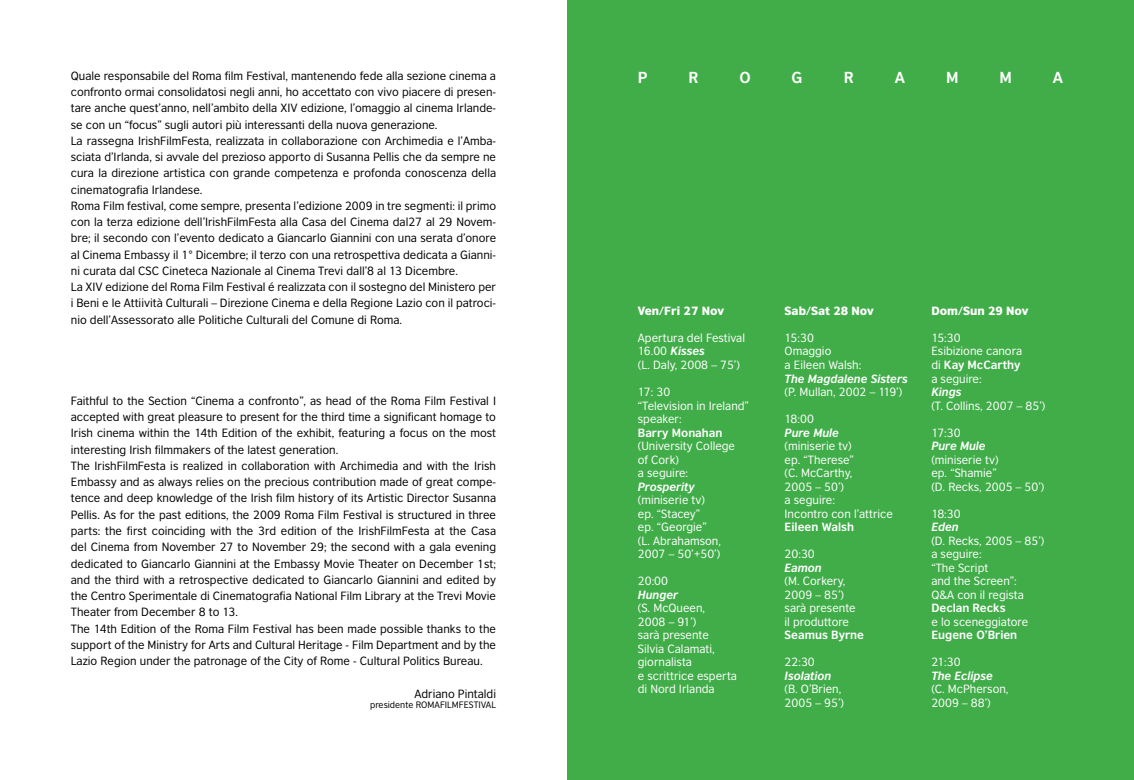
<style>
.page{position:relative;width:1134px;height:780px;background:#fff}
.page>*{position:absolute;margin:0;border:0;box-sizing:border-box;transform-origin:0 0}
.t1{font:700 15px "British Council Sans";color:#fff}
.t2{font:11.25px/16.2px "British Council Sans";color:#000}
.t3{font:11.25px/13.5px "British Council Sans";color:#fff}
.t4{font:italic 700 11.25px "British Council Sans";color:#fff}
.t5{font:700 11.25px "British Council Sans";color:#fff}
.t6{font:900 11.25px "British Council Sans";color:#fff}
.t7{font:8.75px "British Council Sans";color:#000}
.s1{font-weight:700;font-style:italic}
.s2{font-weight:700}
</style>
<div class="page">
<div style="left:567px;top:0;width:567px;height:780px;background:#41ad49"></div>
<p class="t2" style="left:71px;top:67px;width:427px">Quale responsabile del Roma film Festival, mantenendo fede alla sezione cinema a</p>
<h1 class="t1" style="left:638px;top:68px;width:11px">P</h1>
<h1 class="t1" style="left:689px;top:68px;width:32px">ro</h1>
<h1 class="t1" style="left:792px;top:68px;width:13px">g</h1>
<h1 class="t1" style="left:844px;top:68px;width:45px">ramma</h1>
<p class="t2" style="left:71px;top:84px;width:427px">confronto ormai consolidatosi negli anni, ho accettato con vivo piacere di presen&shy;tare anche quest’anno, nell’ambito della XIV edizione, l’omaggio al cinema Irlande&shy;se con un “focus” sugli autori più interessanti della nuova generazione.<br>La rassegna IrishFilmFesta, realizzata in collaborazione con Archimedia e l’Amba&shy;sciata d’Irlanda, si avvale del prezioso apporto di Susanna Pellis che da sempre ne cura la direzione artistica con grande competenza e profonda conoscenza della cinematografia Irlandese.<br>Roma Film festival, come sempre, presenta l’edizione 2009 in tre segmenti: il primo con la terza edizione dell’IrishFilmFesta alla Casa del Cinema dal27 al 29 Novem&shy;bre; il secondo con l’evento dedicato a Giancarlo Giannini con una serata d’onore al Cinema Embassy il 1° Dicembre; il terzo con una retrospettiva dedicata a Gianni&shy;ni curata dal CSC</p>
<p class="t2" style="left:71px;top:262px;width:427px;text-indent:91px">Cineteca Nazionale al Cinema Trevi dall’8 al 13 Dicembre.<br>La XIV edizione del Roma Film Festival é realizzata con il sostegno del M inistero per i Beni e le Attiività Culturali – Direzione Cinema e della Regione Lazio con il patroci&shy;nio dell’Assessorato alle Politiche Culturali del Comune di Roma.</p>
<p class="t6" style="left:638px;top:303px;width:88px">Ven/Fri 27 Nov</p>
<p class="t3" style="left:638px;top:331px;width:109px">Apertura del Festival<br>16.00 <span class="s1">Kisses<br></span>(L. Daly, 2008 – 75’)</p>
<p class="t3" style="left:638px;top:385px;width:113px">17: 30<br>“Television in Ireland” speaker:</p>
<p class="t5" style="left:638px;top:425px;width:86px">Barry Monahan</p>
<p class="t3" style="left:638px;top:439px;width:99px">(U niversity College of Cork)<br>a seguire:</p>
<p class="t4" style="left:638px;top:479px;width:58px">Prosperity</p>
<p class="t3" style="left:638px;top:493px;width:85px">(miniserie tv) ep. “Stacey”<br>ep. “Georgie” (L. Abrahamson,<br>2007 – 50’+50’)</p>
<p class="t3" style="left:638px;top:574px;width:32px">20:00</p>
<p class="t4" style="left:638px;top:587px;width:42px">Hunger</p>
<p class="t3" style="left:638px;top:601px;width:101px">(S. McQueen,<br>2008 – 91’)<br>sarà presente<br>Silvia Calamati, giornalista<br>e scrittrice esperta di Nord Irlanda</p>
<p class="t6" style="left:785px;top:303px;width:91px">Sab/Sat 28 Nov</p>
<p class="t3" style="left:785px;top:331px;width:78px">15:30<br>Omaggio<br>a Eileen Walsh:</p>
<p class="t4" style="left:785px;top:371px;width:125px">The Magdalene Sisters</p>
<p class="t3" style="left:785px;top:385px;width:119px">(P. M ullan, 2002 – 119’)</p>
<p class="t3" style="left:785px;top:412px;width:31px">18:00</p>
<p class="t4" style="left:785px;top:425px;width:56px">Pure Mule</p>
<p class="t3" style="left:785px;top:439px;width:110px">(miniserie tv)<br>ep. “Therese”<br>(C. M cCarthy,<br>2005 – 50’)<br>a seguire:<br>Incontro con l’attrice</p>
<p class="t5" style="left:785px;top:520px;width:71px">Eileen Walsh</p>
<p class="t3" style="left:785px;top:547px;width:32px">20:30</p>
<p class="t4" style="left:785px;top:560px;width:39px">Eamon</p>
<p class="t3" style="left:785px;top:574px;width:73px">(M . Corkery,<br>2009 – 85’) sarà presente il produttore</p>
<p class="t5" style="left:785px;top:628px;width:81px">Seamus Byrne</p>
<p class="t3" style="left:785px;top:655px;width:32px">22:30</p>
<p class="t4" style="left:785px;top:668px;width:48px">Isolation</p>
<p class="t3" style="left:785px;top:682px;width:61px">(B. O’Brien,<br>2005 – 95’)</p>
<p class="t6" style="left:931px;top:303px;width:99px">Dom/Sun 29 Nov</p>
<p class="t3" style="left:931px;top:331px;width:92px">15:30<br>Esibizione canora di <span class="s2">Kay McCarthy </span>a seguire:</p>
<p class="t4" style="left:931px;top:385px;width:31px">Kings</p>
<p class="t3" style="left:931px;top:398px;width:115px">(T. Collins, 2007 – 85’)</p>
<p class="t3" style="left:931px;top:425px;width:31px">17:30</p>
<p class="t4" style="left:931px;top:439px;width:56px">Pure Mule</p>
<p class="t3" style="left:931px;top:452px;width:114px">(miniserie tv)<br>ep. “Shamie”<br>(D. Recks, 2005 – 50’)</p>
<p class="t3" style="left:931px;top:506px;width:31px">18:30</p>
<p class="t4" style="left:931px;top:520px;width:29px">Eden</p>
<p class="t3" style="left:931px;top:533px;width:114px">(D. Recks, 2005 – 85’) a seguire:<br>“The Script<br>and the Screen”:<br>Q&amp;A con il regista</p>
<p class="t5" style="left:931px;top:601px;width:76px">Declan Recks</p>
<p class="t3" style="left:931px;top:614px;width:98px">e lo sceneggiatore</p>
<p class="t5" style="left:931px;top:628px;width:87px">Eugene O’Brien</p>
<p class="t3" style="left:931px;top:655px;width:31px">21:30</p>
<p class="t4" style="left:931px;top:668px;width:63px">The Eclipse</p>
<p class="t3" style="left:931px;top:682px;width:79px">(C. McPherson,<br>2009 – 88’)</p>
<p class="t2" style="left:71px;top:392px;width:427px">Faithful to the Section “Cinema a confronto”, as head of the Roma Film Festival I accepted with great pleasure to present for the third time a significant homage to Irish cinema within the 14th Edition of the exhibit, featuring a focus on the most interesting Irish filmmakers of the latest generation.<br>The IrishFilmFesta is realized in collaboration with Archimedia and with the Irish Embassy and as always relies on the precious contribution made of great compe&shy;tence and deep knowledge of the Irish film history of its Artistic Director Susanna Pellis. As for the past editions, the 2009 Roma Film Festival is structured in three parts: the first coinciding with the 3rd edition of the IrishFilmFesta at the Casa del Cinema from November 27 to November 29; the second with a gala evening dedicated to Giancarlo Giannini at the Embassy Movie Theater on December 1st; and the third with a retrospective dedicated to Giancarlo Giannini and edited by the Centro Sperimentale di Cinematografia National Film Library at the Trevi Movie Theater from December 8 to 13.<br>The 14th Edition of the Roma Film Festival has been made possible thanks to the support of the M inistry for Arts and Cultural Heritage - Film Department and by the Lazio Region under the patronage of the City of Rome - Cultural Politics Bureau.</p>
<p class="t2" style="left:414px;top:685px;width:83px">Adriano Pintaldi</p>
<p class="t7" style="left:370px;top:699px;width:127px">presidente Romafi lmfestival</p>
</div>
